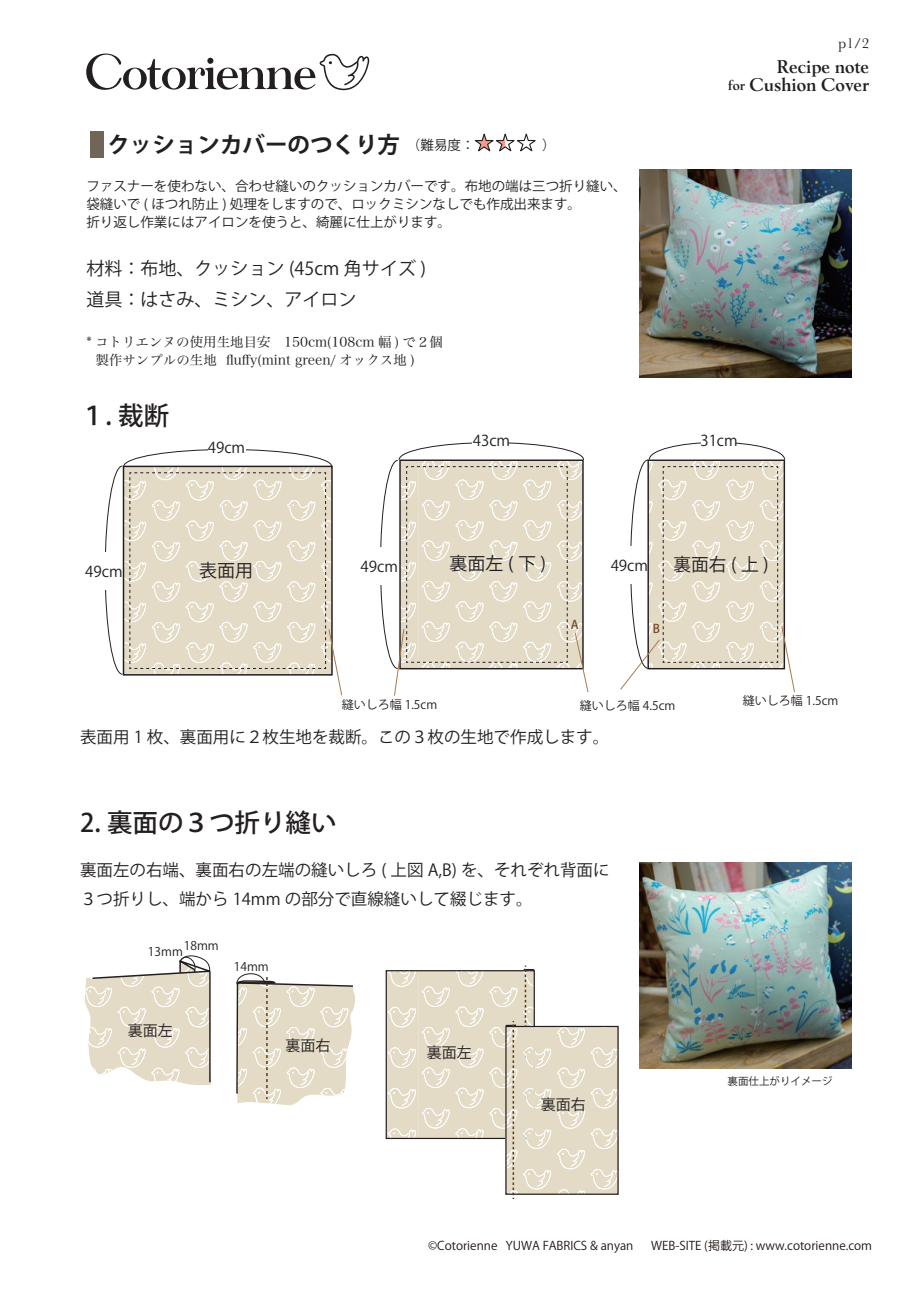
<style>
.page{position:relative;width:919px;height:1289px;background:#fff}
.page>*{position:absolute;margin:0;border:0;box-sizing:border-box;transform-origin:0 0}
.t1{font:500 25.5px "Koz Go Pro";color:#231f20}
.t2{font:700 22.5px "Koz Go Pro";color:#231f20}
.t3{font:700 19.2px/18.6px "Letra Berling";color:#231f20;text-align:right}
.t4{font:18px/31.5px "Koz Go Pro";color:#231f20}
.t5{font:16.5px/28.8px "Koz Go Pro";color:#231f20}
.t6{font:15px "Koz Go Pro";color:#231f20}
.t7{font:15px "Baskerville";color:#231f20}
.t8{font:13.5px/18px "Koz Go Pro";color:#231f20}
.t9{font:13.5px/18px "Hira Min Pro W3";color:#231f20}
.t10{font:12px "Koz Go Pro";color:#231815}
.t11{font:12px "Koz Go Pro";color:#231f20}
.t12{font:500 12px "Koz Go Pro";color:#744c27}
.t13{font:10.5px "Koz Go Pro";color:#231f20}
.s1{font-size:14.4px}
</style>
<div class="page">
<svg style="left:385px;top:970px;width:119px;height:168px;background:#e2dac7"></svg>
<svg style="left:86px;top:54px;width:283px;height:36px"></svg>
<img style="left:639px;top:863px;width:212px;height:205px">
<img style="left:639px;top:170px;width:212px;height:207px">
<svg style="left:84px;top:955px;width:127px;height:130px"></svg>
<svg style="left:105px;top:449px;width:237px;height:247px"></svg>
<svg style="left:380px;top:442px;width:208px;height:254px"></svg>
<svg style="left:620px;top:442px;width:175px;height:251px"></svg>
<svg style="left:536px;top:1025px;width:82px;height:169px;background:#e2dbc7"></svg>
<svg style="left:504px;top:965px;width:32px;height:233px;background:#d8d1be"></svg>
<svg style="left:236px;top:973px;width:119px;height:132px"></svg>
<svg style="left:474px;top:133px;width:62px;height:19px"></svg>
<div style="left:90px;top:132px;width:14px;height:26px;background:#716557"></div>
<h2 class="t2" style="left:107px;top:131px;width:449px">クッションカバーのつくり方 <sup>（難易度：　　　　　）</sup></h2>
<p class="t8" style="left:86px;top:177px;width:541px">ファスナーを使わない、合わせ縫いのクッションカバーです。布地の端は三つ折り縫い、袋縫いで ( ほつれ防止 ) 処理をしますので、ロックミシンなしでも作成出来ます。<br>折り返し作業にはアイロンを使うと、綺麗に仕上がります。</p>
<h3 class="t4" style="left:86px;top:253px;width:341px">材料：布地、クッション (45cm 角サイズ )道具：はさみ、ミシン、アイロン</h3>
<p class="t9" style="left:95px;top:332px;width:349px;text-indent:-9px">* コトリエンヌの使用生地目安　150cm(108cm 幅 ) で２個製作サンプルの生地 fluffy(mint green/ オックス地 )</p>
<h1 class="t1" style="left:80px;top:399px;width:91px">１. 裁断</h1>
<p class="t7" style="left:838px;top:34px;width:32px">p1/2</p>
<h3 class="t3" style="left:728px;top:57px;width:142px">Recipe note<br><span class="s1">for</span> Cushion Cover</h3>
<p class="t6" style="left:85px;top:562px;width:39px">49cm</p>
<p class="t6" style="left:208px;top:437px;width:39px">49cm</p>
<p class="t6" style="left:473px;top:431px;width:39px">43cm</p>
<p class="t6" style="left:700px;top:430px;width:39px">31cm</p>
<h3 class="t4" style="left:199px;top:555px;width:55px">表面用</h3>
<h3 class="t4" style="left:449px;top:548px;width:98px">裏面左(下)</h3>
<h3 class="t4" style="left:673px;top:549px;width:97px">裏面右(上)</h3>
<p class="t6" style="left:360px;top:556px;width:39px">49cm</p>
<p class="t6" style="left:610px;top:556px;width:39px">49cm</p>
<p class="t11" style="left:341px;top:696px;width:97px">縫いしろ幅 1.5cm</p>
<p class="t12" style="left:570px;top:617px;width:9px">A</p>
<p class="t12" style="left:652px;top:620px;width:9px">B</p>
<p class="t11" style="left:580px;top:698px;width:97px">縫いしろ幅 4.5cm</p>
<p class="t11" style="left:742px;top:693px;width:97px">縫いしろ幅 1.5cm</p>
<p class="t5" style="left:80px;top:722px;width:530px">表面用 1 枚、裏面用に２枚生地を裁断。この３枚の生地で作成します。</p>
<h1 class="t1" style="left:80px;top:806px;width:258px">2. 裏面の３つ折り縫い</h1>
<p class="t5" style="left:80px;top:856px;width:531px">裏面左の右端、裏面右の左端の縫いしろ ( 上図 A,B) を、それぞれ背面に<br>３つ折りし、端から 14mm の部分で直線縫いして綴じます。</p>
<p class="t11" style="left:184px;top:937px;width:36px">18mm</p>
<p class="t11" style="left:148px;top:943px;width:36px">13mm</p>
<p class="t11" style="left:234px;top:958px;width:36px">14mm</p>
<p class="t6" style="left:128px;top:1020px;width:46px">裏面左</p>
<p class="t6" style="left:285px;top:1035px;width:46px">裏面右</p>
<p class="t6" style="left:427px;top:1042px;width:46px">裏面左</p>
<p class="t6" style="left:541px;top:1095px;width:46px">裏面右</p>
<p class="t13" style="left:727px;top:1074px;width:107px">裏面仕上がりイメージ</p>
<p class="t10" style="left:428px;top:1237px;width:445px">©Cotorienne YUWA FABRICS &amp; anyan　 WEB-SITE (掲載元) : www.cotorienne.com</p>
</div>
